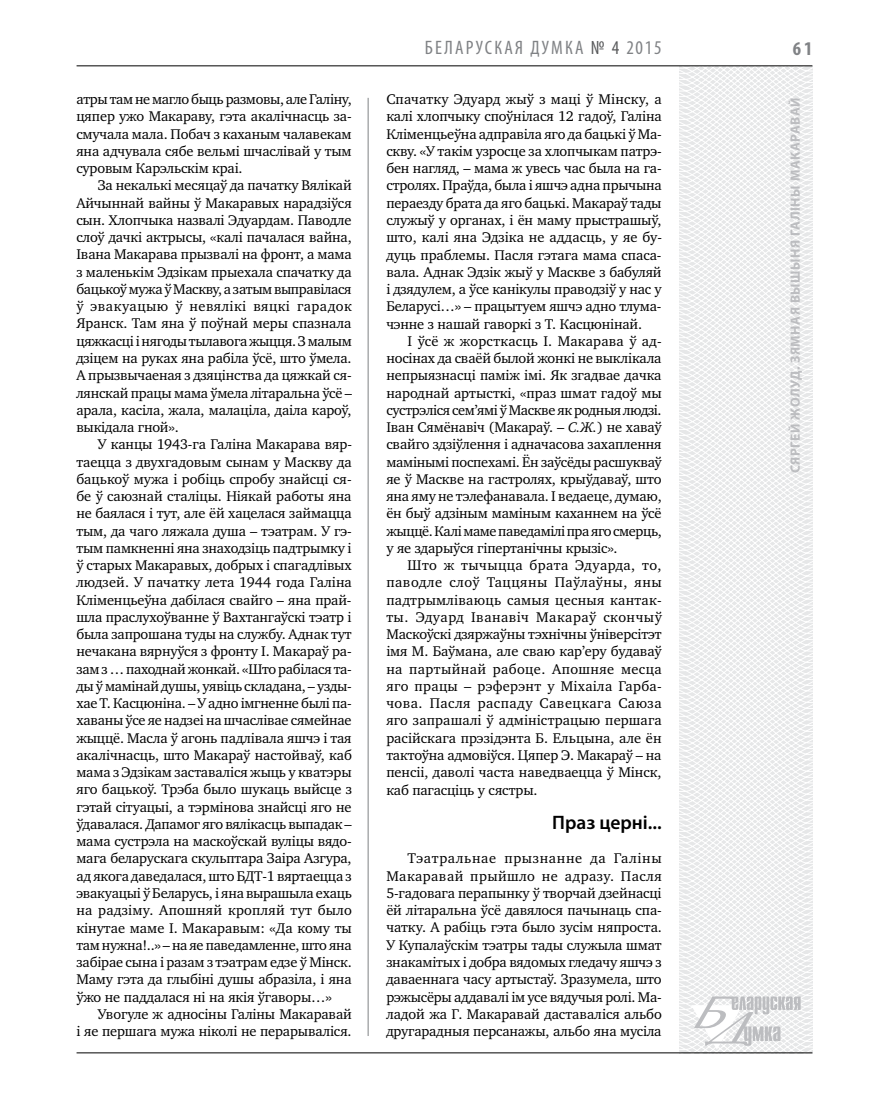
<style>
.page{position:relative;width:872px;height:1106px;background:#fff}
.page>*{position:absolute;margin:0;border:0;box-sizing:border-box;transform-origin:0 0}
.t1{font:condensed 19.5px "Myriad Pro";letter-spacing:.11em;color:#808285}
.t2{font:600 19.5px "Myriad Pro";color:#000}
.t3{font:700 condensed 19.5px "Myriad Pro";color:#808285}
.t4{font:14.4px/17.2px "Charter C";letter-spacing:-.01em;color:#000;text-align:justify}
.t5{font:700 13.5px "Myriad Pro";letter-spacing:.04em;color:#bcbdc0}
.s1{color:#58595b}
.s2{font-style:italic}
</style>
<div class="page">
<hr style="left:368px;top:98px;width:1px;height:938px;background:#808285">
<svg style="left:621px;top:65px;width:192px;height:989px"></svg>
<svg style="left:691px;top:996px;width:109px;height:53px"></svg>
<hr style="left:77px;top:65px;width:735px;height:1px;background:#000">
<hr style="left:77px;top:1052px;width:735px;height:1px;background:#000">
<p class="t4" style="left:76px;top:91px;width:277px">атры там не магло быць размовы, але Галіну, цяпер ужо Макараву, гэта акалічнасць за&shy;смучала мала. Побач з каханым чалавекам яна адчувала сябе вельмі шчаслівай у тым суровым Карэльскім краі.</p>
<p class="t4" style="left:76px;top:177px;width:277px;text-indent:21px">За некалькі месяцаў да пачатку Вялікай Айчыннай вайны ў Макаравых нарадзіўся сын. Хлопчыка назвалі Эдуардам. Паводле слоў дачкі актрысы, «калі пачалася вайна, Івана Макарава прызвалі на фронт, а мама з маленькім Эдзікам прыехала спачатку да бацькоў мужа ў Маскву, а затым выправілася ў эвакуацыю ў невялікі вяцкі гарадок Яранск. Там яна ў поўнай меры спазнала цяжкасці і нягоды тылавога жыцця. З малым дзіцем на руках яна рабіла ўсё, што ўмела.<br>А прызвычаеная з дзяцінства да цяжкай ся&shy;лянскай працы мама ўмела літаральна ўсё – арала, касіла, жала, малаціла, даіла кароў, выкідала гной».</p>
<p class="t4" style="left:76px;top:436px;width:277px;text-align:left;text-indent:21px">У канцы 1943-га Галіна Макарава вяр&shy;таецца з двухгадовым сынам у Маскву да бацькоў мужа і робіць спробу знайсці ся&shy;бе ў саюзнай сталіцы. Ніякай работы яна не баялася і тут, але ёй хацелася займацца тым, да чаго ляжала душа – тэатрам. У гэ&shy;тым памкненні яна знаходзіць падтрымку і ў старых Макаравых, добрых і спагадлівых людзей. У пачатку лета 1944 года Галіна Кліменцьеўна дабілася свайго – яна прай&shy;шла праслухоўванне ў Вахтангаўскі тэатр і была запрошана туды на службу. Аднак тут нечакана вярнуўся з фронту І. Макараў ра&shy;зам з … паходнай жонкай. «Што рабілася та&shy;ды ў мамінай душы, уявіць складана, – узды&shy;хае Т. Касцюніна. – У адно імгненне былі па&shy;хаваны ўсе яе надзеі на шчаслівае сямейнае жыццё. Масла ў агонь падлівала яшчэ і тая акалічнасць, што Макараў настойваў, каб мама з Эдзікам заставаліся жыць у кватэры яго бацькоў. Трэба было шукаць выйсце з гэтай сітуацыі, а тэрмінова знайсці яго не ўдавалася. Дапамог яго вялікасць выпадак – мама сустрэла на маскоўскай вуліцы вядо&shy;мага беларускага скульптара Заіра Азгура, ад якога даведалася, што БДТ-1 вяртаецца з эвакуацыі ў Беларусь, і яна вырашыла ехаць на радзіму. Апошняй кропляй тут было кінутае маме І. Макаравым: «Да кому ты там нужна!..» – на яе паведамленне, што яна забірае сына і разам з тэатрам едзе ў Мінск.<br>Маму гэта да глыбіні душы абразіла, і яна ўжо не паддалася ні на якія ўгаворы…»</p>
<p class="t4" style="left:76px;top:1005px;width:277px;text-align:right">Увогуле ж адносіны Галіны Макаравай<br>і яе першага мужа ніколі не перарываліся.</p>
<h1 class="t1" style="left:425px;top:36px;width:238px">БЕЛАРУСКАЯ ДУМКА <span class="s1">№ 4</span> 2015</h1>
<h1 class="t3" style="left:793px;top:37px;width:21px">61</h1>
<p class="t4" style="left:386px;top:91px;width:277px">Спачатку Эдуард жыў з маці ў Мінску, а калі хлопчыку споўнілася 12 гадоў, Галіна Кліменцьеўна адправіла яго да бацькі ў Ма&shy;скву. «У такім узросце за хлопчыкам патрэ&shy;бен нагляд, – мама ж увесь час была на га&shy;стролях. Праўда, была і яшчэ адна прычына пераезду брата да яго бацькі. Макараў тады служыў у органах, і ён маму прыстрашыў, што, калі яна Эдзіка не аддасць, у яе бу&shy;дуць праблемы. Пасля гэтага мама спаса&shy;вала. Аднак Эдзік жыў у Маскве з бабуляй і дзядулем, а ўсе канікулы праводзіў у нас у Беларусі…» – працытуем яшчэ адно тлума&shy;чэнне з нашай гаворкі з Т. Касцюнінай.</p>
<p class="t4" style="left:386px;top:332px;width:277px;text-indent:21px">І ўсё ж жорсткасць І. Макарава ў ад&shy;носінах да сваёй былой жонкі не выклікала непрыязнасці паміж імі. Як згадвае дачка народнай артысткі, «праз шмат гадоў мы сустрэліся сем’ямі ў Маскве як родныя людзі.<br>Іван Сямёнавіч (Макараў. – <span class="s2">С.Ж.</span>) не хаваў свайго здзіўлення і адначасова захаплення мамінымі поспехамі. Ён заўсёды расшукваў яе ў Маскве на гастролях, крыўдаваў, што яна яму не тэлефанавала. І ведаеце, думаю, ён быў адзіным маміным каханнем на ўсё жыццё. Калі маме паведамілі пра яго смерць, у яе здарыўся гіпертанічны крызіс».</p>
<p class="t4" style="left:386px;top:557px;width:277px;text-indent:21px">Што ж тычыцца брата Эдуарда, то, паводле слоў Таццяны Паўлаўны, яны падтрымліваюць самыя цесныя кантак&shy;ты. Эдуард Іванавіч Макараў скончыў Маскоўскі дзяржаўны тэхнічны ўніверсітэт імя М. Баўмана, але сваю кар’еру будаваў на партыйнай рабоце. Апошняе месца яго працы – рэферэнт у Міхаіла Гарба&shy;чова. Пасля распаду Савецкага Саюза яго запрашалі ў адміністрацыю першага расійскага прэзідэнта Б. Ельцына, але ён тактоўна адмовіўся. Цяпер Э. Макараў – на пенсіі, даволі часта наведваецца ў Мінск, каб пагасціць у сястры.</p>
<h1 class="t2" style="left:552px;top:810px;width:111px">Праз церні...</h1>
<p class="t4" style="left:386px;top:850px;width:277px;text-indent:21px">Тэатральнае прызнанне да Галіны Макаравай прыйшло не адразу. Пасля 5-гадовага перапынку ў творчай дзейнасці ёй літаральна ўсё давялося пачынаць спа&shy;чатку. А рабіць гэта было зусім няпроста.<br>У Купалаўскім тэатры тады служыла шмат знакамітых і добра вядомых гледачу яшчэ з даваеннага часу артыстаў. Зразумела, што рэжысёры аддавалі ім усе вядучыя ролі. Ма&shy;ладой жа Г. Макаравай даставаліся альбо другарадныя персанажы, альбо яна мусіла</p>
<p class="t5" style="left:786px;top:473px;width:377px;rotate:-90deg">Сяргей ЖОЛУД. Зямная вышыня Галіны Макаравай</p>
</div>
